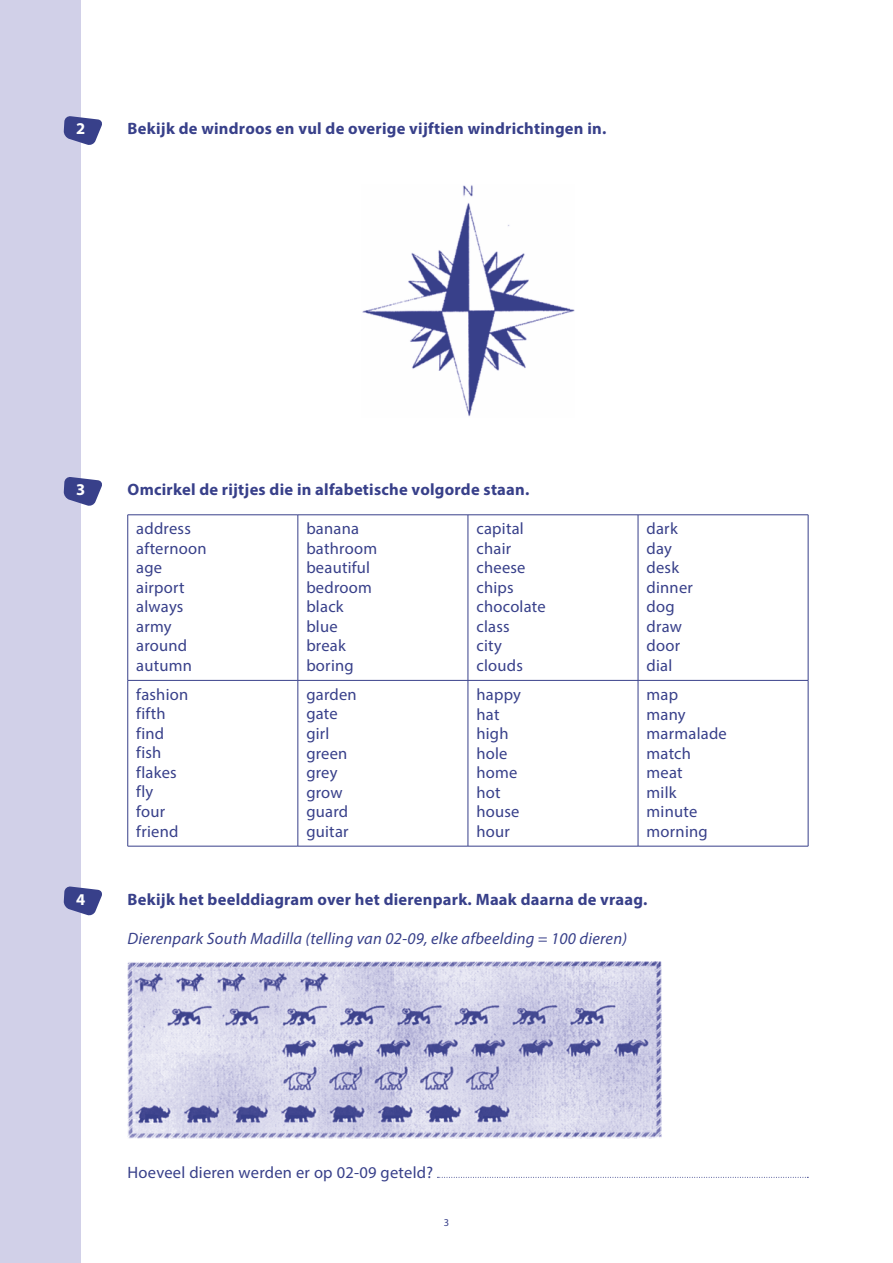
<style>
.page{position:relative;width:893px;height:1263px;background:#fff}
.page>*{position:absolute;margin:0;border:0;box-sizing:border-box;transform-origin:0 0}
.t1{font:16.5px/19.5px "Myriad Pro";letter-spacing:.015em;color:#38408a}
.t2{font:700 16.5px "Myriad Pro";letter-spacing:.015em;color:#38408a}
.t3{font:italic 16.5px "Myriad Pro";letter-spacing:.015em;color:#38408a}
.t4{font:700 16.5px "Myriad Pro";color:#fefefe}
.t5{font:10.5px "Myriad Pro";color:#38408a}
</style>
<div class="page">
<div style="left:0;top:0;width:81px;height:1263px;background:#d1d0e8"></div>
<svg style="left:437px;top:1177px;width:371px;height:1px"></svg>
<img style="left:362px;top:185px;width:212px;height:232px">
<hr style="left:128px;top:514px;width:170px;height:1px;background:#38408a">
<hr style="left:127px;top:515px;width:1px;height:165px;background:#38408a">
<hr style="left:298px;top:514px;width:170px;height:1px;background:#38408a">
<hr style="left:298px;top:515px;width:1px;height:165px;background:#38408a">
<hr style="left:468px;top:514px;width:170px;height:1px;background:#38408a">
<hr style="left:468px;top:515px;width:1px;height:165px;background:#38408a">
<hr style="left:638px;top:514px;width:170px;height:1px;background:#38408a">
<hr style="left:638px;top:515px;width:1px;height:165px;background:#38408a">
<hr style="left:808px;top:515px;width:1px;height:165px;background:#38408a">
<hr style="left:128px;top:680px;width:170px;height:1px;background:#38408a">
<hr style="left:127px;top:680px;width:1px;height:166px;background:#38408a">
<hr style="left:298px;top:680px;width:170px;height:1px;background:#38408a">
<hr style="left:298px;top:680px;width:1px;height:166px;background:#38408a">
<hr style="left:468px;top:680px;width:170px;height:1px;background:#38408a">
<hr style="left:468px;top:680px;width:1px;height:166px;background:#38408a">
<hr style="left:638px;top:680px;width:170px;height:1px;background:#38408a">
<hr style="left:638px;top:680px;width:1px;height:166px;background:#38408a">
<hr style="left:808px;top:680px;width:1px;height:166px;background:#38408a">
<hr style="left:128px;top:846px;width:170px;height:1px;background:#38408a">
<hr style="left:298px;top:846px;width:170px;height:1px;background:#38408a">
<hr style="left:468px;top:846px;width:170px;height:1px;background:#38408a">
<hr style="left:638px;top:846px;width:170px;height:1px;background:#38408a">
<img style="left:128px;top:962px;width:533px;height:177px">
<svg style="left:64px;top:116px;width:38px;height:29px"></svg>
<svg style="left:64px;top:477px;width:38px;height:29px"></svg>
<svg style="left:64px;top:886px;width:38px;height:30px"></svg>
<p class="t4" style="left:76px;top:118px;width:11px">2</p>
<p class="t2" style="left:128px;top:118px;width:480px">Bekijk de windroos en vul de overige vijftien windrichtingen in.</p>
<p class="t4" style="left:76px;top:479px;width:11px">3</p>
<p class="t4" style="left:76px;top:888px;width:11px">4</p>
<p class="t2" style="left:128px;top:479px;width:403px">Omcirkel de rijtjes die in alfabetische volgorde staan.</p>
<p class="t1" style="left:136px;top:519px;width:72px">address afternoon age airport always army around autumn</p>
<p class="t1" style="left:306px;top:519px;width:72px">banana bathroom beautiful bedroom black blue break boring</p>
<p class="t1" style="left:476px;top:519px;width:71px">capital chair cheese chips chocolate class<br>city clouds</p>
<p class="t1" style="left:646px;top:519px;width:48px">dark day desk dinner dog draw door dial</p>
<p class="t1" style="left:136px;top:684px;width:54px">fashion fifth find fish flakes fly<br>four friend</p>
<p class="t1" style="left:306px;top:684px;width:52px">garden gate girl green grey grow guard guitar</p>
<p class="t1" style="left:476px;top:684px;width:46px">happy hat high hole home hot house hour</p>
<p class="t1" style="left:647px;top:684px;width:82px">map<br>many marmalade match meat<br>milk minute morning</p>
<p class="t2" style="left:128px;top:888px;width:521px">Bekijk het beelddiagram over het dierenpark. Maak daarna de vraag.</p>
<p class="t3" style="left:128px;top:928px;width:501px">Dierenpark South Madilla (telling van 02-09, elke afbeelding = 100 dieren)</p>
<p class="t1" style="left:128px;top:1162px;width:307px">Hoeveel dieren werden er op 02-09 geteld?</p>
<p class="t5" style="left:444px;top:1216px;width:7px">3</p>
</div>
